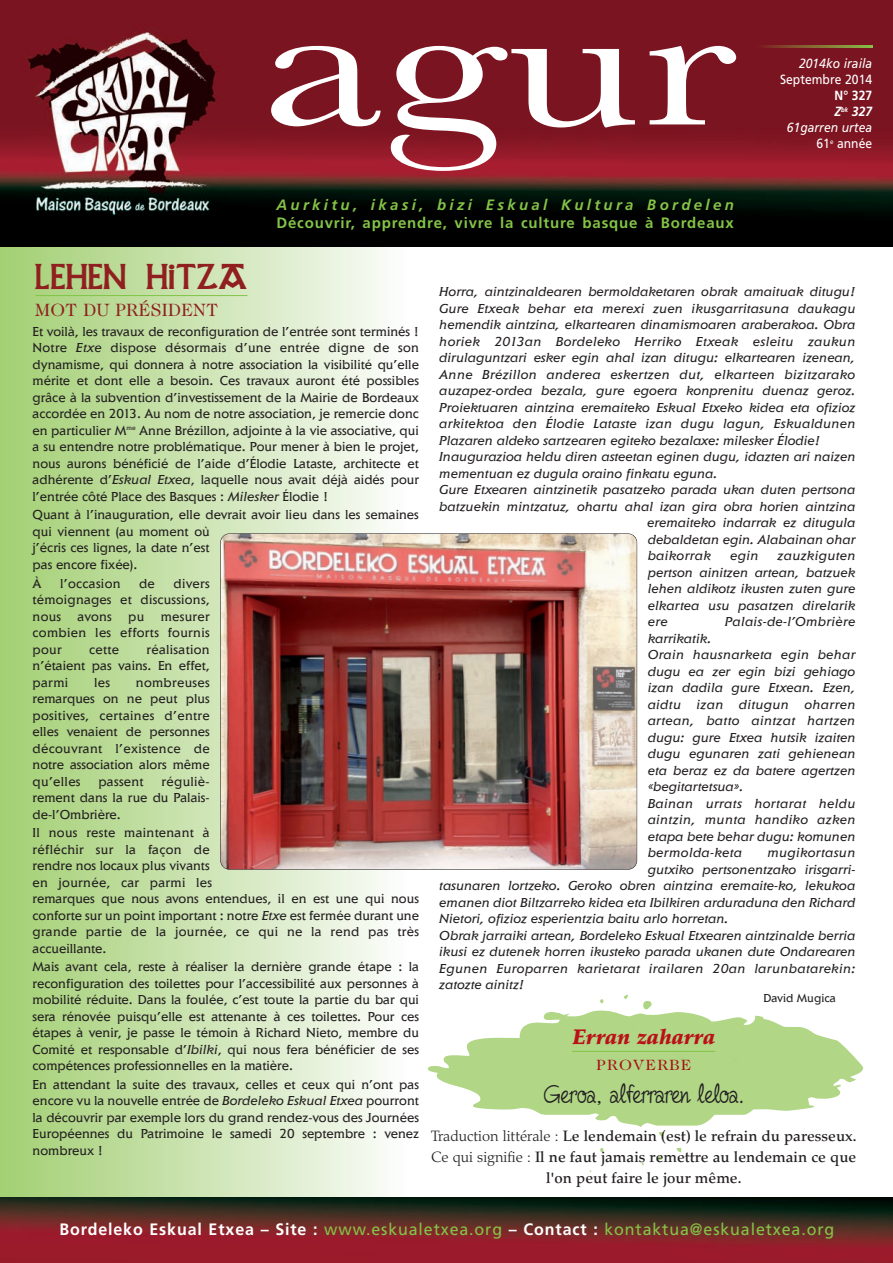
<style>
.page{position:relative;width:893px;height:1263px;background:#fff}
.page>*{position:absolute;margin:0;border:0;box-sizing:border-box;transform-origin:0 0}
.t1{font:188.85px "Baskerville";color:#fff;scale:1.38 1}
.t2{font:31.5px "Ostoak";letter-spacing:-.005em;color:#8f201f;scale:1.11 1}
.t3{font:28.5px "Fineliner Script";color:#231f20}
.t4{font:italic 900 21px "Palatino";color:#bb1018}
.t5{font:18px "Caslon Two Twenty Four";color:#8f201f;scale:1.05 1}
.t6{font:16.5px "Frutiger";letter-spacing:.055em;color:#83c447}
.t7{font:500 15px/21px "Palatino";color:#231f20;text-align:center}
.t8{font:700 15px "Frutiger";letter-spacing:.055em;color:#83c447}
.t9{font:italic 700 15px "Frutiger";letter-spacing:.22em;color:#83c447}
.t10{font:15px "Caslon Two Twenty Four";letter-spacing:.065em;color:#ab0b13;scale:1.11 1}
.t11{font:13.5px/16.5px "Elan";color:#231f20;text-align:justify}
.t12{font:italic 13.5px/16.5px "Elan";color:#231f20;text-align:justify}
.t13{font:italic 13.5px "Elan";letter-spacing:.025em;color:#231f20}
.t14{font:italic 13.5px "Elan";letter-spacing:.02em;color:#231f20}
.t15{font:13.5px "Elan";letter-spacing:.02em;color:#231f20}
.t16{font:italic 13.35px/15.9px "Frutiger";color:#fff;text-align:right;scale:.91 1}
.t17{font:13.35px "Frutiger";color:#fff;scale:.91 1}
.t18{font:12px "Elan";color:#231f20}
.s1{font-weight:700;font-style:normal}
.s2{font-weight:700}
.s3{font-style:normal}
.s4{font-style:italic}
.s5{font-weight:300}
.s6{font-weight:700;color:#fff}
</style>
<div class="page">
<div style="left:0;top:0;width:405px;height:1203px;background:linear-gradient(to right,#a2ce72,#fbfcf9)"></div>
<img style="left:0;top:1198px;width:892px;height:65px">
<img style="left:0;top:0;width:892px;height:247px">
<img style="left:757px;top:45px;width:115px;height:3px">
<img style="left:255px;top:191px;width:502px;height:50px">
<svg style="left:428px;top:1011px;width:435px;height:116px;fill:#b0d686"></svg>
<svg style="left:600px;top:999px;width:3px;height:4px"></svg>
<svg style="left:600px;top:1148px;width:3px;height:4px"></svg>
<svg style="left:624px;top:995px;width:4px;height:4px"></svg>
<svg style="left:643px;top:1001px;width:8px;height:8px"></svg>
<svg style="left:657px;top:1156px;width:5px;height:4px"></svg>
<svg style="left:659px;top:1132px;width:4px;height:5px"></svg>
<svg style="left:676px;top:1055px;width:9px;height:8px"></svg>
<svg style="left:677px;top:1148px;width:4px;height:4px"></svg>
<svg style="left:733px;top:1059px;width:6px;height:4px"></svg>
<hr style="left:572px;top:1051px;width:143px;height:1px;background:#83c447">
<hr style="left:35px;top:295px;width:212px;height:1px;background:#83c447">
<img style="left:220px;top:534px;width:417px;height:335px;border-radius:9px">
<div style="left:220px;top:533px;width:417px;height:337px;border:1px solid #231f20;border-radius:9px"></div>
<h1 class="t1" style="left:261px;top:-51px;width:346px">agur</h1>
<p class="t9" style="left:276px;top:199px;width:459px">Aurkitu, ikasi, bizi Eskual Kultura Bordelen</p>
<p class="t8" style="left:276px;top:217px;width:459px">Découvrir, apprendre, vivre la culture basque à Bordeaux</p>
<p class="t16" style="left:799px;top:57px;width:82px">2014ko iraila</p>
<p class="t17" style="left:780px;top:74px;width:103px">Septembre 2014</p>
<p class="t16" style="left:787px;top:89px;width:95px"><span class="s1">N° 327<br></span><span class="s2">Z</span><sup>bk</sup> <span class="s2">327<br></span>61garren urtea<br><span class="s3">61</span><sup>e</sup> <span class="s3">année</span></p>
<h2 class="t2" style="left:35px;top:260px;width:193px">LEHEN HITZA</h2>
<h3 class="t5" style="left:35px;top:303px;width:176px">MOT DU PRÉSIDENT</h3>
<p class="t11" style="left:33px;top:325px;width:388px">Et voilà, les travaux de reconfiguration de l’entrée sont terminés !<br>Notre <span class="s4">Etxe</span> dispose désormais d’une entrée digne de son dynamisme, qui donnera à notre association la visibilité qu’elle mérite et dont elle a besoin. Ces travaux auront été possibles grâce à la subvention d’investissement de la Mairie de Bordeaux accordée en 2013. Au nom de notre association, je remercie donc en particulier M<sup>me</sup> Anne Brézillon, adjointe à la vie associative, qui a su entendre notre problématique. Pour mener à bien le projet, nous aurons bénéficié de l’aide d’Élodie Lataste, architecte et adhérente d’<span class="s4">Eskual Etxea</span>, laquelle nous avait déjà aidés pour l’entrée côté Place des Basques : <span class="s4">Milesker</span> Élodie !</p>
<p class="t11" style="left:33px;top:508px;width:388px;text-align:left">Quant à l’inauguration, elle devrait avoir lieu dans les semaines qui viennent (au moment où<br>j’écris ces lignes, la date n’est<br>pas encore fixée).</p>
<p class="t11" style="left:33px;top:576px;width:11px">À</p>
<p class="t15" style="left:60px;top:579px;width:62px">l’occasion</p>
<p class="t11" style="left:139px;top:576px;width:17px">de</p>
<p class="t11" style="left:33px;top:576px;width:179px;text-indent:141px">divers témoignages et discussions, nous avons pu mesurer combien les efforts fournis pour</p>
<p class="t11" style="left:33px;top:642px;width:179px;text-indent:114px">réalisation n’étaient pas vains. En effet, parmi</p>
<p class="t11" style="left:89px;top:642px;width:31px">cette</p>
<p class="t11" style="left:33px;top:675px;width:179px;text-indent:103px">nombreuses remarques on ne peut plus positives, certaines d’entre elles venaient de personnes découvrant l’existence de notre association alors même qu’elles</p>
<p class="t11" style="left:94px;top:675px;width:17px">les</p>
<p class="t11" style="left:33px;top:774px;width:179px;text-indent:129px">réguliè&shy;rement dans la rue du Palais&shy;de-l’Ombrière.</p>
<p class="t11" style="left:33px;top:826px;width:388px;text-align:left">Il nous reste maintenant à<br>réfléchir sur la façon de<br>rendre nos locaux plus vivants<br>en journée, car parmi les<br>remarques que nous avons entendues, il en est une qui nous conforte sur un point important : notre <span class="s4">Etxe</span> est fermée durant une grande partie de la journée, ce qui ne la rend pas très accueillante.</p>
<p class="t11" style="left:33px;top:960px;width:388px">Mais avant cela, reste à réaliser la dernière grande étape : la reconfiguration des toilettes pour l’accessibilité aux personnes à mobilité réduite. Dans la foulée, c’est toute la partie du bar qui sera rénovée puisqu’elle est attenante à ces toilettes. Pour ces étapes à venir, je passe le témoin à Richard Nieto, membre du Comité et responsable d’<span class="s4">Ibilki</span>, qui nous fera bénéficier de ses compétences professionnelles en la matière.</p>
<p class="t11" style="left:33px;top:1078px;width:388px">En attendant la suite des travaux, celles et ceux qui n’ont pas encore vu la nouvelle entrée de <span class="s4">Bordeleko Eskual Etxea</span> pourront la découvrir par exemple lors du grand rendez-vous des Journées Européennes du Patrimoine le samedi 20 septembre : venez nombreux !</p>
<p class="t15" style="left:98px;top:777px;width:47px">passent</p>
<p class="t12" style="left:439px;top:285px;width:417px">Horra, aintzinaldearen bermoldaketaren obrak amaituak ditugu!</p>
<p class="t12" style="left:439px;top:301px;width:417px">Gure Etxeak behar eta merexi zuen ikusgarritasuna daukagu</p>
<p class="t12" style="left:439px;top:318px;width:418px">hemendik aintzina, elkartearen dinamismoaren araberakoa. Obra</p>
<p class="t13" style="left:439px;top:336px;width:417px">horiek 2013an Bordeleko Herriko Etxeak esleitu zaukun</p>
<p class="t12" style="left:439px;top:351px;width:417px">dirulaguntzari esker egin ahal izan ditugu: elkartearen izenean,</p>
<p class="t13" style="left:439px;top:369px;width:417px">Anne Brézillon anderea eskertzen dut, elkarteen bizitzarako</p>
<p class="t12" style="left:439px;top:384px;width:418px">auzapez-ordea bezala, gure egoera konprenitu duenaz geroz.</p>
<p class="t12" style="left:439px;top:400px;width:417px">Proiektuaren aintzina eremaiteko Eskual Etxeko kidea eta ofizioz</p>
<p class="t14" style="left:439px;top:419px;width:418px">arkitektoa den Élodie Lataste izan dugu lagun, Eskualdunen</p>
<p class="t12" style="left:439px;top:433px;width:382px">Plazaren aldeko sartzearen egiteko bezalaxe: milesker Élodie!</p>
<p class="t12" style="left:439px;top:450px;width:418px">Inaugurazioa heldu diren asteetan eginen dugu, idazten ari naizen</p>
<p class="t12" style="left:439px;top:466px;width:279px">mementuan ez dugula oraino finkatu eguna.</p>
<p class="t12" style="left:439px;top:483px;width:418px">Gure Etxearen aintzinetik pasatzeko parada ukan duten pertsona</p>
<p class="t12" style="left:439px;top:499px;width:417px">batzuekin mintzatuz, ohartu ahal izan gira obra horien aintzina</p>
<p class="t12" style="left:647px;top:516px;width:210px">eremaiteko indarrak ez ditugula</p>
<p class="t12" style="left:648px;top:532px;width:209px">debaldetan egin. Alabainan ohar</p>
<p class="t13" style="left:648px;top:551px;width:65px">baikorrak</p>
<p class="t12" style="left:730px;top:549px;width:30px">egin</p>
<p class="t12" style="left:648px;top:549px;width:209px;text-indent:130px">zauzkiguten pertson ainitzen artean, batzuek lehen aldikotz ikusten zuten gure elkartea usu pasatzen direlarik ere</p>
<p class="t13" style="left:725px;top:617px;width:132px">Palais-de-l’Ombrière</p>
<p class="t12" style="left:648px;top:631px;width:209px;text-align:left">karrikatik.<br>Orain hausnarketa egin behar dugu ea zer egin bizi gehiago izan dadila gure Etxean. Ezen, aidtu izan ditugun oharren artean, batto aintzat hartzen dugu: gure Etxea hutsik izaiten dugu egunaren zati gehienean eta beraz ez da batere agertzen «begitartetsua».<br>Bainan urrats hortarat heldu aintzin, munta handiko azken etapa bete behar dugu: komunen bermolda-keta</p>
<p class="t13" style="left:767px;top:848px;width:89px">mugikortasun</p>
<p class="t12" style="left:648px;top:862px;width:209px">gutxiko pertsonentzako irisgarri-</p>
<p class="t12" style="left:439px;top:879px;width:417px">tasunaren lortzeko. Geroko obren aintzina eremaite-ko, lekukoa</p>
<p class="t12" style="left:439px;top:895px;width:418px">emanen diot Biltzarreko kidea eta Ibilkiren arduraduna den Richard</p>
<p class="t12" style="left:439px;top:912px;width:290px">Nietori, ofizioz esperientzia baitu arlo horretan.</p>
<p class="t12" style="left:439px;top:928px;width:417px">Obrak jarraiki artean, Bordeleko Eskual Etxearen aintzinalde berria</p>
<p class="t12" style="left:439px;top:945px;width:418px">ikusi ez dutenek horren ikusteko parada ukanen dute Ondarearen</p>
<p class="t13" style="left:439px;top:963px;width:418px">Egunen Europarren karietarat irailaren 20an larunbatarekin:</p>
<p class="t12" style="left:439px;top:978px;width:86px">zatozte ainitz!</p>
<p class="t18" style="left:763px;top:994px;width:74px">David Mugica</p>
<h3 class="t4" style="left:572px;top:1029px;width:144px">Erran zaharra</h3>
<p class="t10" style="left:596px;top:1059px;width:87px">PROVERBE</p>
<h3 class="t3" style="left:544px;top:1079px;width:201px">Geroa, alferraren leloa.</h3>
<p class="t7" style="left:431px;top:1127px;width:427px"><span class="s5">Traduction littérale :</span> Le lendemain (est) le refrain du paresseux.<br><span class="s5">Ce qui signifie :</span> Il ne faut jamais remettre au lendemain ce que l'on peut faire le jour même.</p>
<p class="t6" style="left:59px;top:1223px;width:776px"><span class="s6">Bordeleko Eskual Etxea – Site :</span> www.eskualetxea.org <span class="s6">– Contact :</span> kontaktua@eskualetxea.org</p>
</div>
